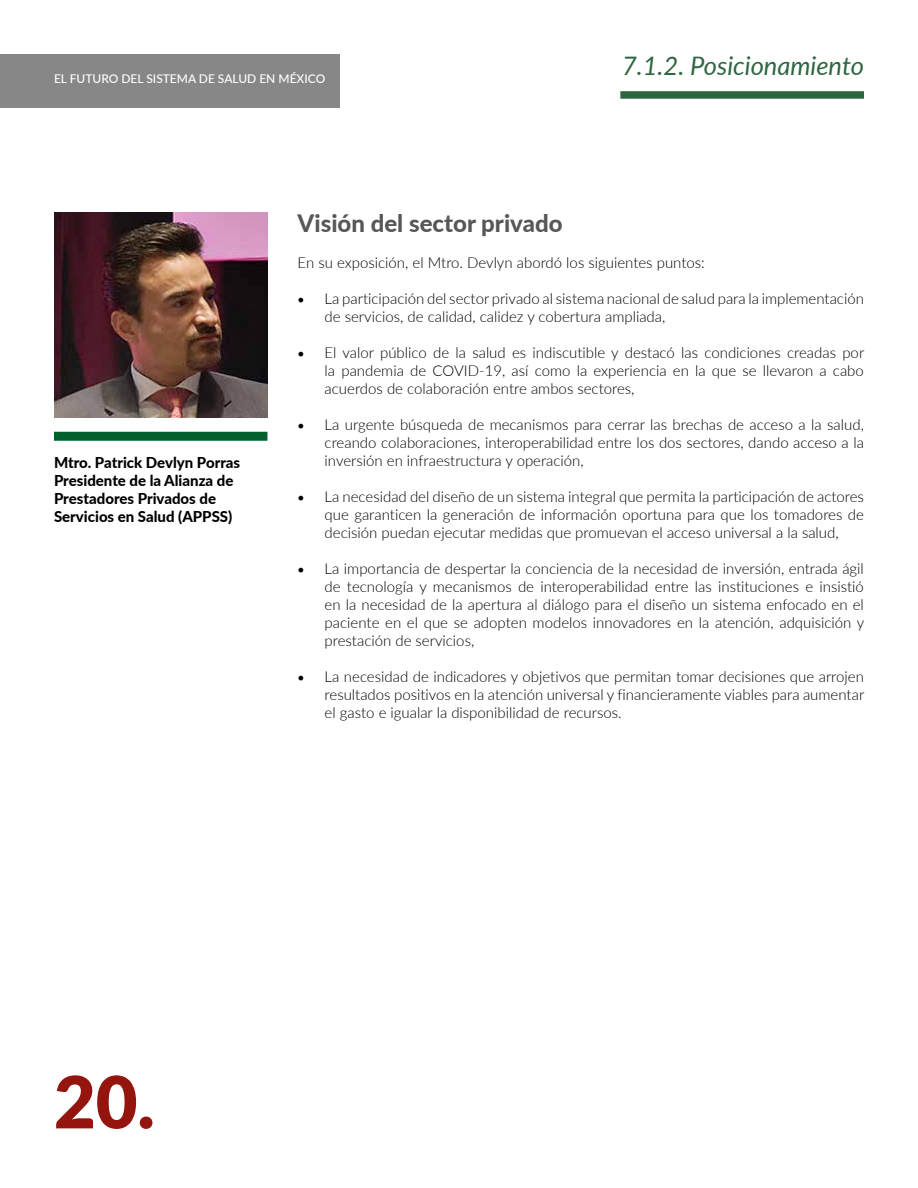
<style>
.page{position:relative;width:918px;height:1188px;background:#fff}
.page>*{position:absolute;margin:0;border:0;box-sizing:border-box;transform-origin:0 0}
.t1{font:900 72px "Lato";color:#94150d}
.t2{font:italic 25.5px "Lato";color:#2e6642}
.t3{font:800 24px "Lato";color:#575756}
.t4{font:300 15px/18px "Lato";color:#000;text-align:justify}
.t5{font:800 15px/18px "Lato";color:#000}
.t6{font:500 12px "Lato";color:#fff}
.s1{font-family:"Minion Pro";font-weight:400;font-size:18px}
</style>
<div class="page">
<div style="left:0;top:54px;width:340px;height:53px;background:#878787"></div>
<img style="left:54px;top:213px;width:213px;height:204px">
<div style="left:54px;top:432px;width:213px;height:9px;background:#01602d"></div>
<div style="left:620px;top:91px;width:244px;height:8px;background:#2e6642"></div>
<p class="t6" style="left:54px;top:70px;width:273px">EL FUTURO DEL SISTEMA DE SALUD EN MÉXICO</p>
<h2 class="t2" style="left:622px;top:47px;width:243px">7.1.2. Posicionamiento</h2>
<p class="t5" style="left:54px;top:453px;width:188px">Mtro. Patrick Devlyn Porras<br>Presidente de la Alianza de<br>Prestadores Privados de<br>Servicios en Salud (APPSS)</p>
<h3 class="t3" style="left:298px;top:205px;width:266px">Visión del sector privado</h3>
<p class="t4" style="left:298px;top:253px;width:409px">En su exposición, el Mtro. Devlyn abordó los siguientes puntos:</p>
<p class="t4" style="left:325px;top:289px;width:541px;text-indent:-27px"><span class="s1">•</span> La participación del sector privado al sistema nacional de salud para la implementación de servicios, de calidad, calidez y cobertura ampliada,</p>
<p class="t4" style="left:325px;top:343px;width:541px;text-indent:-27px"><span class="s1">•</span> El valor público de la salud es indiscutible y destacó las condiciones creadas por la pandemia de COVID-19, así como la experiencia en la que se llevaron a cabo acuerdos de colaboración entre ambos sectores,</p>
<p class="t4" style="left:325px;top:415px;width:541px;text-indent:-27px"><span class="s1">•</span> La urgente búsqueda de mecanismos para cerrar las brechas de acceso a la salud, creando colaboraciones, interoperabilidad entre los dos sectores, dando acceso a la inversión en infraestructura y operación,</p>
<p class="t4" style="left:325px;top:487px;width:541px;text-indent:-27px"><span class="s1">•</span> La necesidad del diseño de un sistema integral que permita la participación de actores que garanticen la generación de información oportuna para que los tomadores de decisión puedan ejecutar medidas que promuevan el acceso universal a la salud,</p>
<p class="t4" style="left:325px;top:559px;width:541px;text-indent:-27px"><span class="s1">•</span> La importancia de despertar la conciencia de la necesidad de inversión, entrada ágil de tecnología y mecanismos de interoperabilidad entre las instituciones e insistió en la necesidad de la apertura al diálogo para el diseño un sistema enfocado en el paciente en el que se adopten modelos innovadores en la atención, adquisición y prestación de servicios,</p>
<p class="t4" style="left:325px;top:667px;width:541px;text-indent:-27px"><span class="s1">•</span> La necesidad de indicadores y objetivos que permitan tomar decisiones que arrojen resultados positivos en la atención universal y financieramente viables para aumentar el gasto e igualar la disponibilidad de recursos.</p>
<h1 class="t1" style="left:54px;top:1048px;width:102px">20.</h1>
</div>
